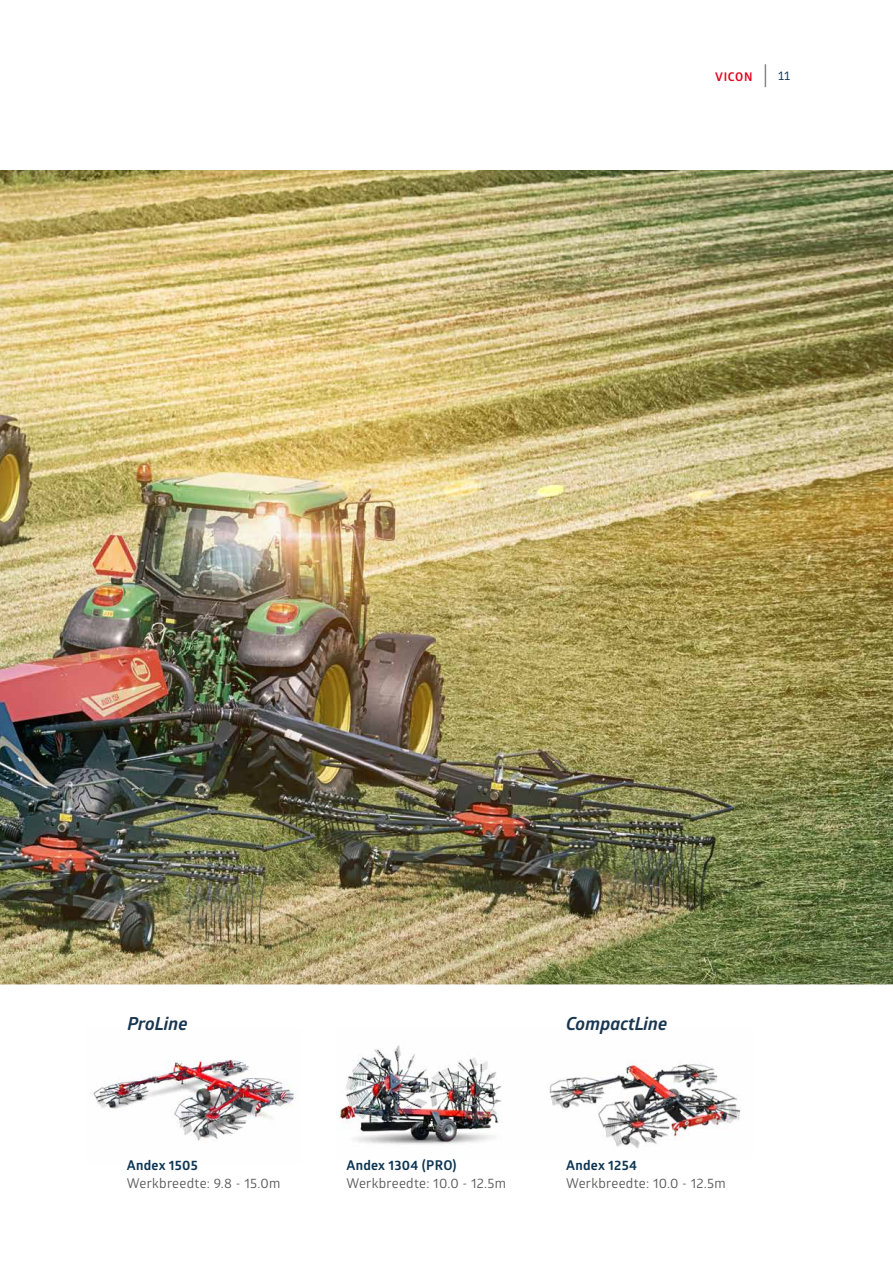
<style>
.page{position:relative;width:893px;height:1263px;background:#fff}
.page>*{position:absolute;margin:0;border:0;box-sizing:border-box;transform-origin:0 0}
.t1{font:italic 700 18px "Glober";color:#193650}
.t2{font:13.5px "Glober";letter-spacing:.02em;color:#575756}
.t3{font:700 13.5px "Glober";letter-spacing:.02em;color:#0c3451}
.t4{font:700 12px "Glober";letter-spacing:.06em;color:#e40521}
.t5{font:12px "Ruda";color:#0c3451}
</style>
<div class="page">
<img style="left:0;top:170px;width:893px;height:814px">
<img style="left:339px;top:1045px;width:163px;height:100px">
<img style="left:549px;top:1060px;width:192px;height:89px">
<img style="left:93px;top:1059px;width:203px;height:82px">
<svg style="left:765px;top:64px;width:1px;height:23px"></svg>
<p class="t4" style="left:715px;top:68px;width:39px">VICON</p>
<p class="t5" style="left:778px;top:70px;width:14px">11</p>
<h1 class="t1" style="left:128px;top:1012px;width:61px">ProLine</h1>
<h1 class="t1" style="left:566px;top:1012px;width:103px">CompactLine</h1>
<p class="t3" style="left:127px;top:1156px;width:73px">Andex 1505</p>
<p class="t2" style="left:127px;top:1174px;width:155px">Werkbreedte: 9.8 - 15.0m</p>
<p class="t3" style="left:346px;top:1156px;width:112px">Andex 1304 (PRO)</p>
<p class="t2" style="left:346px;top:1174px;width:161px">Werkbreedte: 10.0 - 12.5m</p>
<p class="t3" style="left:566px;top:1156px;width:72px">Andex 1254</p>
<p class="t2" style="left:566px;top:1174px;width:161px">Werkbreedte: 10.0 - 12.5m</p>
</div>
